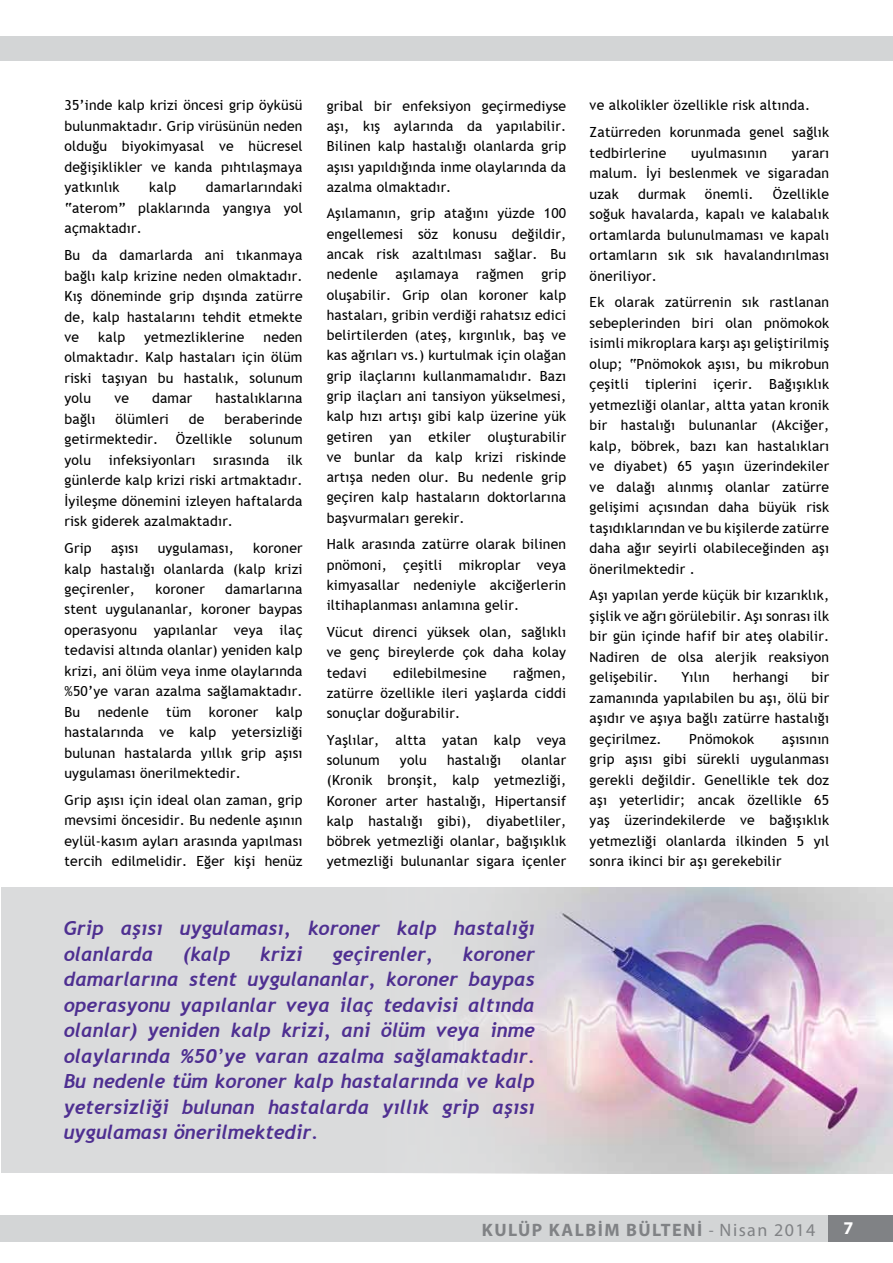
<style>
.page{position:relative;width:893px;height:1263px;background:#fff}
.page>*{position:absolute;margin:0;border:0;box-sizing:border-box;transform-origin:0 0}
.t1{font:italic 19.5px/25.5px "Trebuchet T Bold";color:#4e2f91}
.t2{font:700 18px "Myriad Pro";letter-spacing:.08em;color:#808285}
.t3{font:700 18px "Myriad Pro";color:#fff}
.t4{font:13.95px/20.4px "Trebuchet T";letter-spacing:.015em;color:#000;text-align:justify}
.s1{font-weight:400;font-stretch:condensed}
.s2{font-weight:400}
</style>
<div class="page">
<div style="left:1px;top:887px;width:892px;height:286px;background:#dadbdc"></div>
<img style="left:453px;top:887px;width:440px;height:286px">
<div style="left:825px;top:1215px;width:68px;height:27px;background:#808285"></div>
<div style="left:0;top:34px;width:893px;height:27px;background:#d3d5d6"></div>
<div style="left:0;top:0;width:893px;height:36px;background:#fff"></div>
<div style="left:0;top:1215px;width:828px;height:27px;background:#d3d5d6"></div>
<p class="t4" style="left:64px;top:96px;width:240px">35’inde kalp krizi öncesi grip öyküsü bulunmaktadır. Grip virüsünün neden olduğu biyokimyasal ve hücresel değişiklikler ve kanda pıhtılaşmaya yatkınlık</p>
<p class="t4" style="left:64px;top:177px;width:240px;text-indent:141px">damarlarındaki “aterom” plaklarında yangıya yol açmaktadır.</p>
<p class="t4" style="left:64px;top:245px;width:240px">Bu da damarlarda ani tıkanmaya bağlı kalp krizine neden olmaktadır.<br>Kış döneminde grip dışında zatürre de, kalp hastalarını tehdit etmekte ve</p>
<p class="t4" style="left:149px;top:177px;width:28px">kalp</p>
<p class="t4" style="left:64px;top:327px;width:240px;text-indent:199px">neden olmaktadır. Kalp hastaları için ölüm riski taşıyan bu hastalık, solunum yolu</p>
<p class="t4" style="left:98px;top:327px;width:28px">kalp</p>
<p class="t4" style="left:144px;top:327px;width:102px">yetmezliklerine</p>
<p class="t4" style="left:114px;top:388px;width:16px">ve</p>
<p class="t4" style="left:152px;top:388px;width:42px">damar</p>
<p class="t4" style="left:215px;top:388px;width:89px">hastalıklarına</p>
<p class="t4" style="left:64px;top:409px;width:33px">bağlı</p>
<p class="t4" style="left:116px;top:409px;width:55px">ölümleri</p>
<p class="t4" style="left:189px;top:409px;width:17px">de</p>
<p class="t4" style="left:225px;top:409px;width:79px">beraberinde</p>
<p class="t4" style="left:64px;top:429px;width:95px">getirmektedir.</p>
<p class="t4" style="left:176px;top:429px;width:58px">Özellikle</p>
<p class="t4" style="left:250px;top:429px;width:54px">solunum</p>
<p class="t4" style="left:64px;top:450px;width:28px">yolu</p>
<p class="t4" style="left:109px;top:450px;width:88px">infeksiyonları</p>
<p class="t4" style="left:213px;top:450px;width:58px">sırasında</p>
<p class="t4" style="left:64px;top:450px;width:240px;text-indent:223px">ilk günlerde kalp krizi riski artmaktadır.<br>İyileşme dönemini izleyen haftalarda risk giderek azalmaktadır.</p>
<p class="t4" style="left:64px;top:538px;width:29px">Grip</p>
<p class="t4" style="left:111px;top:538px;width:29px">aşısı</p>
<p class="t4" style="left:158px;top:538px;width:78px">uygulaması,</p>
<p class="t4" style="left:64px;top:538px;width:240px;text-indent:189px">koroner kalp hastalığı olanlarda (kalp krizi geçirenler,</p>
<p class="t4" style="left:64px;top:579px;width:240px;text-indent:161px">damarlarına stent uygulananlar, koroner baypas operasyonu yapılanlar veya ilaç tedavisi altında olanlar) yeniden kalp krizi, ani ölüm veya inme olaylarında %50’ye varan azalma sağlamaktadır.<br>Bu</p>
<p class="t4" style="left:155px;top:579px;width:51px">koroner</p>
<p class="t4" style="left:98px;top:702px;width:53px">nedenle</p>
<p class="t4" style="left:166px;top:702px;width:27px">tüm</p>
<p class="t4" style="left:209px;top:702px;width:51px">koroner</p>
<p class="t4" style="left:64px;top:702px;width:240px;text-indent:211px">kalp hastalarında ve kalp yetersizliği bulunan hastalarda yıllık grip aşısı uygulaması önerilmektedir.</p>
<p class="t4" style="left:64px;top:790px;width:240px">Grip aşısı için ideal olan zaman, grip mevsimi öncesidir. Bu nedenle aşının eylül-kasım ayları arasında yapılması tercih edilmelidir. Eğer kişi henüz</p>
<p class="t4" style="left:327px;top:96px;width:241px">gribal bir enfeksiyon geçirmediyse aşı, kış aylarında da yapılabilir.<br>Bilinen kalp hastalığı olanlarda grip aşısı yapıldığında inme olaylarında da azalma olmaktadır.</p>
<p class="t4" style="left:327px;top:204px;width:241px">Aşılamanın, grip atağını yüzde 100 engellemesi söz konusu değildir, ancak risk azaltılması sağlar. Bu nedenle</p>
<p class="t4" style="left:395px;top:264px;width:65px">aşılamaya</p>
<p class="t4" style="left:476px;top:264px;width:49px">rağmen</p>
<p class="t4" style="left:327px;top:264px;width:241px;text-indent:215px">grip oluşabilir. Grip olan koroner kalp hastaları, gribin verdiği rahatsız edici belirtilerden (ateş, kırgınlık, baş ve kas ağrıları vs.) kurtulmak için olağan grip ilaçlarını kullanmamalıdır. Bazı grip ilaçları ani tansiyon yükselmesi, kalp hızı artışı gibi kalp üzerine yük getiren yan etkiler oluşturabilir ve bunlar da kalp krizi riskinde artışa neden olur. Bu nedenle grip geçiren kalp hastaların doktorlarına başvurmaları gerekir.</p>
<p class="t4" style="left:327px;top:535px;width:241px">Halk arasında zatürre olarak bilinen pnömoni, çeşitli mikroplar veya kimyasallar nedeniyle akciğerlerin iltihaplanması anlamına gelir.</p>
<p class="t4" style="left:327px;top:622px;width:241px">Vücut direnci yüksek olan, sağlıklı ve genç bireylerde çok daha kolay tedavi</p>
<p class="t4" style="left:393px;top:663px;width:95px">edilebilmesine</p>
<p class="t4" style="left:327px;top:663px;width:241px;text-indent:187px">rağmen, zatürre özellikle ileri yaşlarda ciddi sonuçlar doğurabilir.</p>
<p class="t4" style="left:327px;top:730px;width:241px">Yaşlılar, altta yatan kalp veya solunum</p>
<p class="t4" style="left:327px;top:750px;width:241px;text-indent:195px">olanlar (Kronik bronşit, kalp yetmezliği, Koroner arter hastalığı, Hipertansif kalp hastalığı gibi), diyabetliler, böbrek yetmezliği olanlar, bağışıklık yetmezliği bulunanlar sigara içenler</p>
<p class="t4" style="left:400px;top:750px;width:28px">yolu</p>
<p class="t4" style="left:447px;top:750px;width:56px">hastalığı</p>
<h1 class="t1" style="left:64px;top:916px;width:473px">Grip aşısı uygulaması, koroner kalp hastalığı olanlarda</h1>
<h1 class="t1" style="left:183px;top:941px;width:49px">(kalp</h1>
<h1 class="t1" style="left:260px;top:941px;width:44px">krizi</h1>
<h1 class="t1" style="left:333px;top:941px;width:102px">geçirenler,</h1>
<p class="t1" style="left:64px;top:941px;width:473px;text-align:justify;text-indent:399px">koroner damarlarına stent uygulananlar, koroner baypas operasyonu yapılanlar veya ilaç tedavisi altında olanlar) yeniden kalp krizi, ani ölüm veya inme olaylarında %50’ye varan azalma sağlamaktadır.<br>Bu nedenle tüm koroner kalp hastalarında ve kalp yetersizliği bulunan hastalarda yıllık grip aşısı uygulaması önerilmektedir.</p>
<p class="t4" style="left:590px;top:92px;width:241px;line-height:26.8px">ve alkolikler özellikle risk altında.<br>Zatürreden korunmada genel sağlık</p>
<p class="t4" style="left:590px;top:143px;width:78px">tedbirlerine</p>
<p class="t4" style="left:691px;top:143px;width:78px">uyulmasının</p>
<p class="t4" style="left:590px;top:143px;width:241px;text-indent:202px">yararı malum. İyi beslenmek ve sigaradan uzak</p>
<p class="t4" style="left:590px;top:184px;width:241px;text-indent:183px">Özellikle soğuk havalarda, kapalı ve kalabalık ortamlarda bulunulmaması ve kapalı ortamların sık sık havalandırılması öneriliyor.</p>
<p class="t4" style="left:590px;top:292px;width:241px">Ek olarak zatürrenin sık rastlanan sebeplerinden biri olan pnömokok isimli mikroplara karşı aşı geliştirilmiş olup; “Pnömokok aşısı, bu mikrobun çeşitli tiplerini içerir. Bağışıklık yetmezliği olanlar, altta yatan kronik bir hastalığı bulunanlar (Akciğer, kalp, böbrek, bazı kan hastalıkları ve diyabet) 65 yaşın üzerindekiler ve dalağı alınmış olanlar zatürre gelişimi açısından daha büyük risk taşıdıklarından ve bu kişilerde zatürre daha ağır seyirli olabileceğinden aşı önerilmektedir .</p>
<p class="t4" style="left:590px;top:585px;width:241px">Aşı yapılan yerde küçük bir kızarıklık, şişlik ve ağrı görülebilir. Aşı sonrası ilk bir gün içinde hafif bir ateş olabilir.<br>Nadiren de olsa alerjik reaksiyon gelişebilir.</p>
<p class="t4" style="left:638px;top:184px;width:49px">durmak</p>
<p class="t4" style="left:705px;top:184px;width:50px">önemli.</p>
<p class="t4" style="left:590px;top:667px;width:241px;text-indent:222px">bir zamanında yapılabilen bu aşı, ölü bir aşıdır ve aşıya bağlı zatürre hastalığı geçirilmez.</p>
<p class="t4" style="left:681px;top:667px;width:30px">Yılın</p>
<p class="t4" style="left:733px;top:667px;width:57px">herhangi</p>
<p class="t4" style="left:689px;top:729px;width:66px">Pnömokok</p>
<p class="t4" style="left:590px;top:729px;width:241px;text-indent:192px">aşısının grip aşısı gibi sürekli uygulanması gerekli değildir. Genellikle tek doz aşı yeterlidir; ancak özellikle 65 yaş üzerindekilerde ve bağışıklık yetmezliği olanlarda ilkinden 5 yıl sonra ikinci bir aşı gerekebilir</p>
<p class="t2" style="left:482px;top:1218px;width:335px">KULÜP KALBİM BÜLTENİ <span class="s1">-</span> <span class="s2">Nisan 2014</span></p>
<p class="t3" style="left:843px;top:1216px;width:11px">7</p>
</div>
